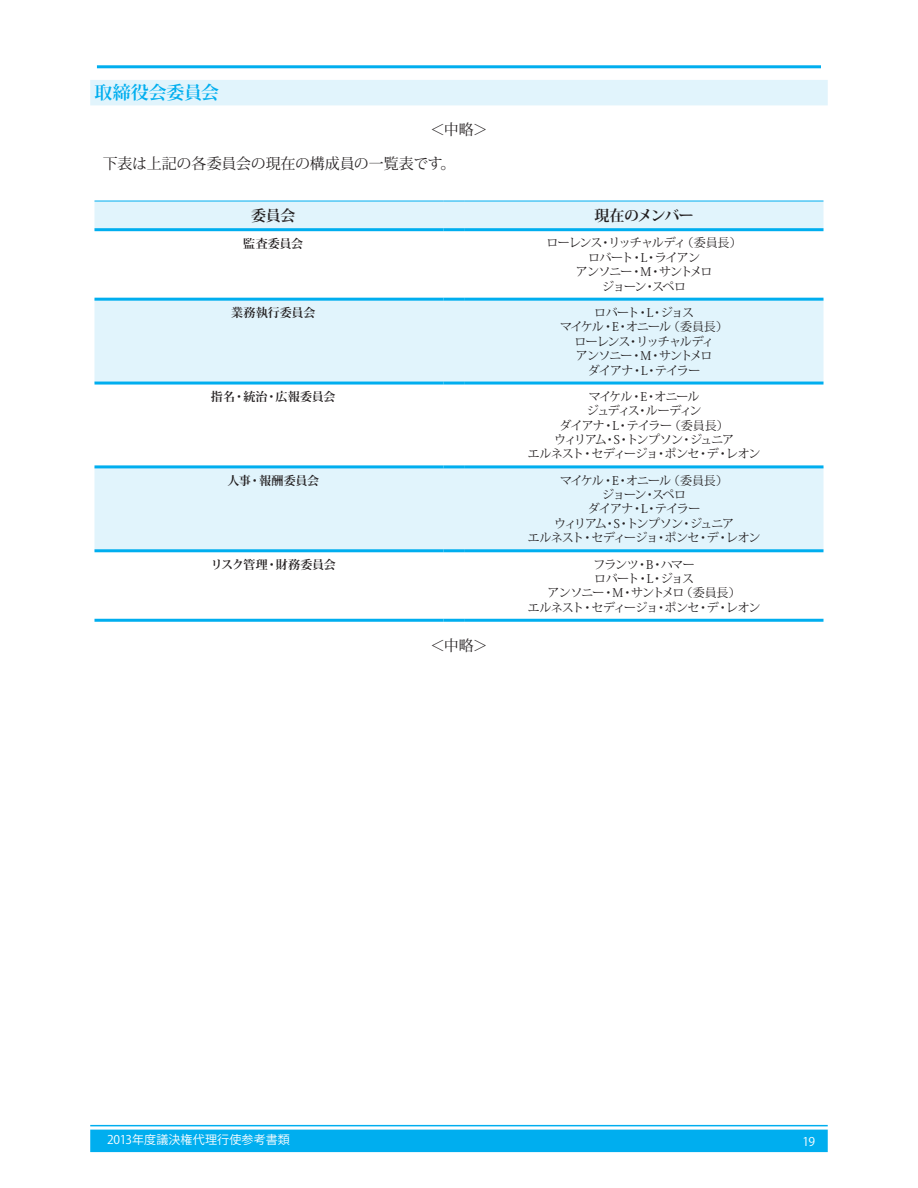
<style>
.page{position:relative;width:918px;height:1188px;background:#fff}
.page>*{position:absolute;margin:0;border:0;box-sizing:border-box;transform-origin:0 0}
.t1{font:700 18px "Koz Min Pro";letter-spacing:-.01em;color:#00aeef}
.t2{font:15px "Koz Min Pro";letter-spacing:-.015em;color:#231f20}
.t3{font:700 15px "Koz Min Pro";letter-spacing:-.06em;color:#231f20}
.t4{font:700 15px "Koz Min Pro";letter-spacing:-.035em;color:#231f20}
.t5{font:12px/14.4px "Koz Min Pro";letter-spacing:-.085em;color:#231f20;text-align:center}
.t6{font:700 12px "Koz Min Pro";letter-spacing:-.01em;color:#231f20}
.t7{font:12px "Koz Go Pro";letter-spacing:.005em;color:#fff}
</style>
<div class="page">
<hr style="left:97px;top:65px;width:724px;height:3px;background:#00aeef">
<hr style="left:90px;top:1125px;width:738px;height:1px;background:#00aeef">
<div style="left:90px;top:1130px;width:738px;height:22px;background:#00aeef"></div>
<div style="left:90px;top:80px;width:738px;height:25px;background:#e1f4fc"></div>
<div style="left:94px;top:202px;width:730px;height:26px;background:#e1f4fc"></div>
<svg style="left:94px;top:231px;width:730px;height:388px"></svg>
<hr style="left:94px;top:201px;width:350px;height:1px;background:#00aeef">
<svg style="left:444px;top:201px;width:21px;height:1px"></svg>
<hr style="left:465px;top:201px;width:359px;height:1px;background:#00aeef">
<hr style="left:94px;top:228px;width:350px;height:3px;background:#00aeef">
<hr style="left:444px;top:228px;width:21px;height:3px;background:#00aeef">
<hr style="left:465px;top:228px;width:359px;height:3px;background:#00aeef">
<hr style="left:94px;top:298px;width:350px;height:3px;background:#00aeef">
<hr style="left:444px;top:298px;width:21px;height:3px;background:#00aeef">
<hr style="left:465px;top:298px;width:359px;height:3px;background:#00aeef">
<hr style="left:94px;top:382px;width:350px;height:3px;background:#00aeef">
<hr style="left:444px;top:382px;width:21px;height:3px;background:#00aeef">
<hr style="left:465px;top:382px;width:359px;height:3px;background:#00aeef">
<hr style="left:94px;top:465px;width:350px;height:3px;background:#00aeef">
<hr style="left:444px;top:465px;width:21px;height:3px;background:#00aeef">
<hr style="left:465px;top:465px;width:359px;height:3px;background:#00aeef">
<hr style="left:94px;top:549px;width:350px;height:3px;background:#00aeef">
<hr style="left:444px;top:549px;width:21px;height:3px;background:#00aeef">
<hr style="left:465px;top:549px;width:359px;height:3px;background:#00aeef">
<hr style="left:94px;top:619px;width:350px;height:3px;background:#00aeef">
<hr style="left:444px;top:619px;width:21px;height:3px;background:#00aeef">
<hr style="left:465px;top:619px;width:359px;height:3px;background:#00aeef">
<h1 class="t1" style="left:94px;top:79px;width:126px">取締役会委員会</h1>
<p class="t2" style="left:430px;top:118px;width:59px">＜中略＞</p>
<p class="t2" style="left:103px;top:153px;width:354px">下表は上記の各委員会の現在の構成員の一覧表です。</p>
<p class="t4" style="left:251px;top:205px;width:46px">委員会</p>
<p class="t3" style="left:595px;top:205px;width:101px">現在のメンバー</p>
<p class="t6" style="left:243px;top:234px;width:61px">監査委員会</p>
<p class="t5" style="left:547px;top:235px;width:197px">ローレンス・リッチャルディ（委員長）ロバート・L・ライアン<br>アンソニー・M・サントメロ<br>ジョーン・スペロ</p>
<p class="t6" style="left:231px;top:304px;width:86px">業務執行委員会</p>
<p class="t5" style="left:560px;top:305px;width:169px">ロバート・L・ジョス<br>マイケル・E・オニール（委員長）ローレンス・リッチャルディ<br>アンソニー・M・サントメロ<br>ダイアナ・L・テイラー</p>
<p class="t6" style="left:211px;top:388px;width:126px">指名・統治・広報委員会</p>
<p class="t5" style="left:528px;top:389px;width:234px">マイケル・E・オニール<br>ジュディス・ルーディン<br>ダイアナ・L・テイラー（委員長）<br>ウィリアム・S・トンプソン・ジュニア<br>エルネスト・セディージョ・ポンセ・デ・レオン</p>
<p class="t6" style="left:227px;top:472px;width:93px">人事・報酬委員会</p>
<p class="t5" style="left:528px;top:473px;width:234px">マイケル・E・オニール（委員長）<br>ジョーン・スペロ<br>ダイアナ・L・テイラー<br>ウィリアム・S・トンプソン・ジュニア<br>エルネスト・セディージョ・ポンセ・デ・レオン</p>
<p class="t6" style="left:211px;top:555px;width:127px">リスク管理・財務委員会</p>
<p class="t5" style="left:528px;top:557px;width:234px">フランツ・B・ハマー<br>ロバート・L・ジョス<br>アンソニー・M・サントメロ（委員長）<br>エルネスト・セディージョ・ポンセ・デ・レオン</p>
<p class="t2" style="left:430px;top:635px;width:59px">＜中略＞</p>
<p class="t7" style="left:107px;top:1132px;width:184px">2013年度議決権代理行使参考書類</p>
<p class="t7" style="left:803px;top:1133px;width:14px">19</p>
</div>
